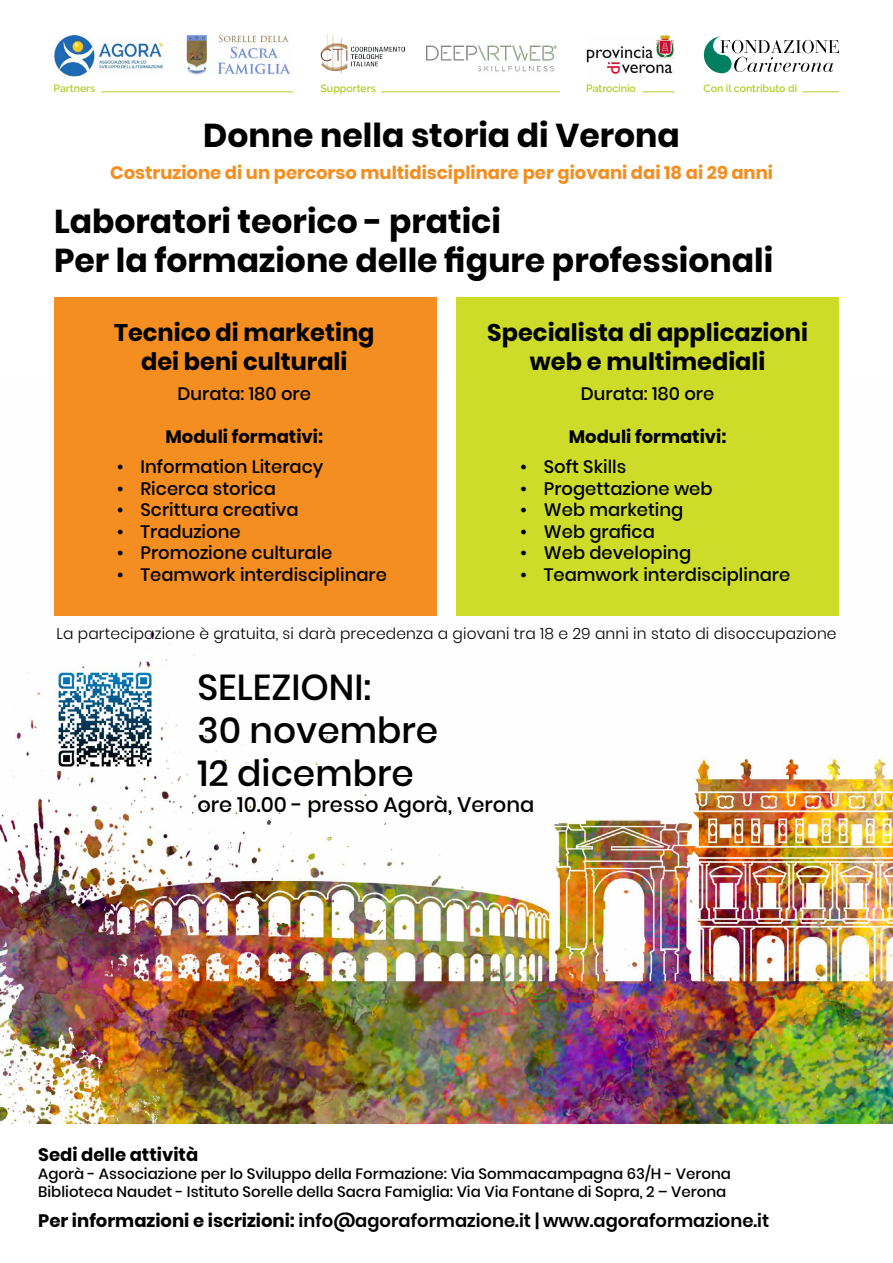
<style>
.page{position:relative;width:893px;height:1263px;background:#fff}
.page>*{position:absolute;margin:0;border:0;box-sizing:border-box;transform-origin:0 0}
.t1{font:500 36px/43.2px "Poppins";color:#000}
.t2{font:700 33px/39.6px "Poppins";color:#000}
.t3{font:700 24px/28.8px "Poppins";color:#000;text-align:center}
.t4{font:500 21px "Poppins";color:#000}
.t5{font:500 18px "Poppins";color:#000}
.t6{font:600 18px "Poppins";color:#000}
.t7{font:700 18px "Poppins";color:#f48e20}
.t8{font:700 18px "Poppins";color:#000}
.t9{font:300 15.45px "Poppins";letter-spacing:.01em;color:#000}
.t10{font:500 15px/18px "Poppins";color:#000}
.t11{font:600 10.5px "Raleway";color:#b3cd28}
.s1{font-weight:700}
</style>
<div class="page">
<img style="left:0;top:615px;width:893px;height:509px">
<div style="left:54px;top:297px;width:383px;height:318px;background:#f48e20"></div>
<div style="left:456px;top:297px;width:383px;height:318px;background:#cddc29"></div>
<img style="left:426px;top:45px;width:131px;height:27px">
<svg style="left:704px;top:36px;width:135px;height:37px"></svg>
<img style="left:321px;top:34px;width:84px;height:40px">
<img style="left:587px;top:34px;width:87px;height:40px">
<img style="left:186px;top:33px;width:107px;height:43px">
<hr style="left:102px;top:91px;width:191px;height:1px;background:#b3cd28">
<hr style="left:642px;top:91px;width:32px;height:1px;background:#b3cd28">
<hr style="left:802px;top:91px;width:37px;height:1px;background:#b3cd28">
<img style="left:54px;top:34px;width:110px;height:42px">
<hr style="left:381px;top:91px;width:179px;height:1px;background:#b3cd28">
<img style="left:54px;top:669px;width:102px;height:101px">
<p class="t11" style="left:54px;top:82px;width:43px">Partners</p>
<p class="t11" style="left:321px;top:82px;width:57px">Supporters</p>
<p class="t11" style="left:586px;top:82px;width:51px">Patrocinio</p>
<p class="t11" style="left:703px;top:82px;width:95px">Con il contributo di</p>
<h2 class="t2" style="left:203px;top:116px;width:478px">Donne nella storia di Verona</h2>
<p class="t7" style="left:110px;top:162px;width:665px">Costruzione di un percorso multidisciplinare per giovani dai 18 ai 29 anni</p>
<h2 class="t2" style="left:54px;top:202px;width:721px">Laboratori teorico - pratici<br>Per la formazione delle figure professionali</h2>
<h3 class="t3" style="left:114px;top:318px;width:262px">Tecnico di marketing dei beni culturali</h3>
<p class="t5" style="left:178px;top:383px;width:135px">Durata: 180 ore</p>
<p class="t8" style="left:165px;top:426px;width:159px">Moduli formativi:</p>
<p class="t5" style="left:117px;top:456px;width:208px">• Information Literacy</p>
<p class="t5" style="left:117px;top:478px;width:161px">• Ricerca storica</p>
<p class="t5" style="left:117px;top:499px;width:183px">• Scrittura creativa</p>
<p class="t5" style="left:117px;top:521px;width:125px">• Traduzione</p>
<p class="t5" style="left:117px;top:543px;width:217px">• Promozione culturale</p>
<p class="t5" style="left:117px;top:564px;width:272px">• Teamwork interdisciplinare</p>
<h3 class="t3" style="left:487px;top:318px;width:322px">Specialista di applicazioni web e multimediali</h3>
<p class="t5" style="left:581px;top:383px;width:135px">Durata: 180 ore</p>
<p class="t8" style="left:569px;top:426px;width:159px">Moduli formativi:</p>
<p class="t5" style="left:520px;top:456px;width:108px">• Soft Skills</p>
<p class="t5" style="left:520px;top:478px;width:194px">• Progettazione web</p>
<p class="t5" style="left:520px;top:499px;width:165px">• Web marketing</p>
<p class="t5" style="left:520px;top:521px;width:136px">• Web grafica</p>
<p class="t5" style="left:520px;top:543px;width:173px">• Web developing</p>
<p class="t5" style="left:520px;top:564px;width:272px">• Teamwork interdisciplinare</p>
<p class="t9" style="left:56px;top:625px;width:782px">La partecipazione è gratuita, si darà precedenza a giovani tra 18 e 29 anni in stato di disoccupazione</p>
<h1 class="t1" style="left:197px;top:666px;width:242px">SELEZIONI:<br>30 novembre<br>12 dicembre</h1>
<p class="t4" style="left:197px;top:792px;width:338px">ore 10.00 - presso Agorà, Verona</p>
<p class="t8" style="left:38px;top:1144px;width:161px">Sedi delle attività</p>
<p class="t10" style="left:38px;top:1164px;width:694px">Agorà - Associazione per lo Sviluppo della Formazione: Via Sommacampagna 63/H - Verona<br>Biblioteca Naudet - Istituto Sorelle della Sacra Famiglia: Via Via Fontane di Sopra, 2 – Verona</p>
<p class="t6" style="left:38px;top:1210px;width:732px"><span class="s1">Per informazioni e iscrizioni:</span> info@agoraformazione.it | www.agoraformazione.it</p>
</div>
